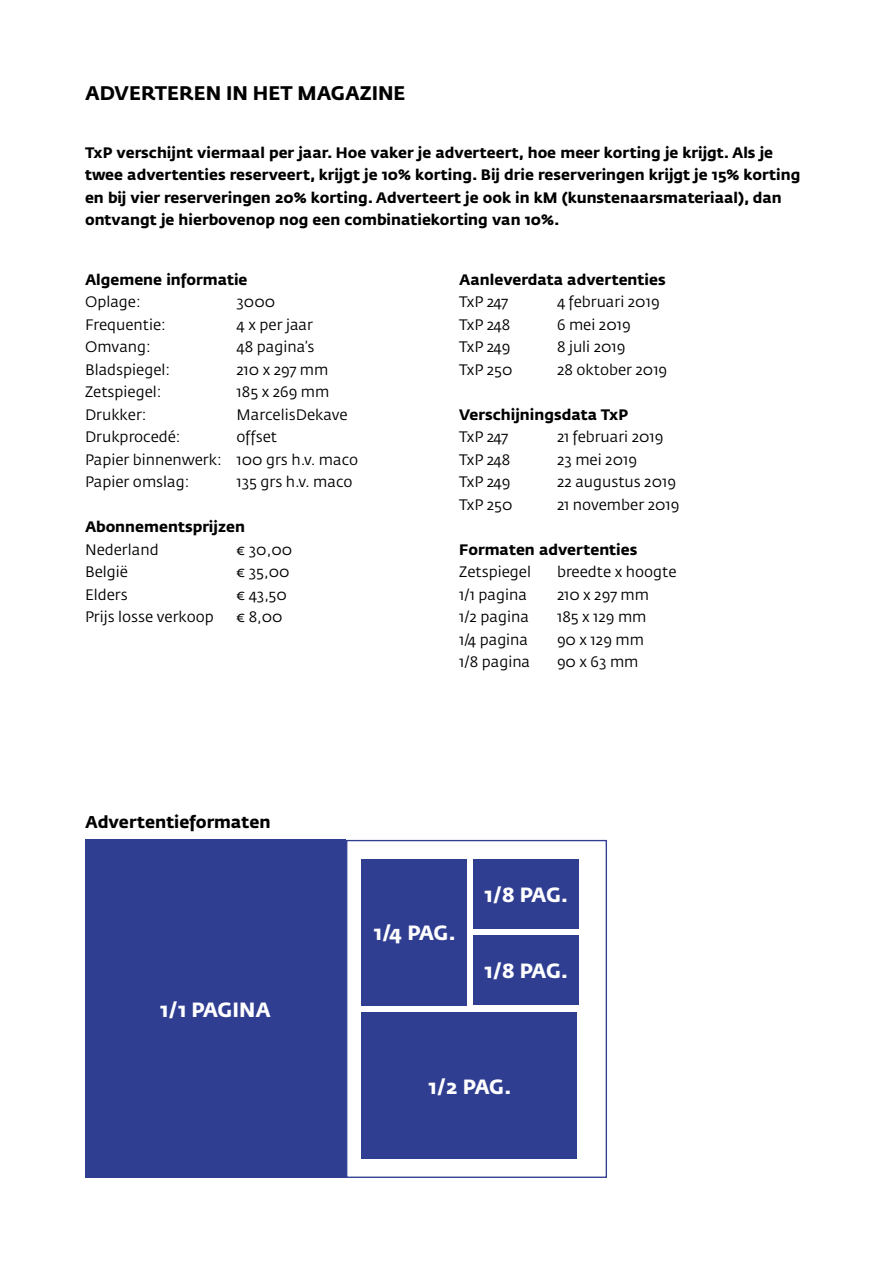
<style>
.page{position:relative;width:893px;height:1263px;background:#fff}
.page>*{position:absolute;margin:0;border:0;box-sizing:border-box;transform-origin:0 0}
.t1{font:700 20.4px "Fedra Sans Std";letter-spacing:-.03em;color:#fff}
.t2{font:700 19.5px "Fedra Sans Std";color:#000}
.t3{font:700 16.95px "Fedra Sans Std";color:#000}
.t4{font:15px/22.5px "Fedra Sans Std";color:#000}
.t5{font:700 15px/22.5px "Fedra Sans Std";color:#000}
</style>
<div class="page">
<div style="left:85px;top:840px;width:261px;height:338px;background:#303e92"></div>
<div style="left:346px;top:840px;width:261px;height:338px;background:#fff;border:1px solid #303e92"></div>
<div style="left:362px;top:859px;width:105px;height:146px;background:#303e92"></div>
<div style="left:473px;top:859px;width:106px;height:70px;background:#303e92"></div>
<div style="left:473px;top:935px;width:106px;height:70px;background:#303e92"></div>
<div style="left:362px;top:1013px;width:215px;height:146px;background:#303e92"></div>
<h2 class="t2" style="left:85px;top:81px;width:322px">ADVERTEREN IN HET MAGAZINE</h2>
<p class="t5" style="left:85px;top:141px;width:717px">TxP verschijnt viermaal per jaar. Hoe vaker je adverteert, hoe meer korting je krijgt. Als je twee advertenties reserveert, krijgt je 10% korting. Bij drie reserveringen krijgt je 15% korting en bij vier reserveringen 20% korting. Adverteert je ook in kM (kunstenaarsmateriaal), dan ontvangt je hierbovenop nog een combinatiekorting van 10%.</p>
<p class="t5" style="left:85px;top:268px;width:164px">Algemene informatie</p>
<p class="t4" style="left:85px;top:291px;width:57px">Oplage:</p>
<p class="t4" style="left:237px;top:291px;width:40px">3000</p>
<p class="t4" style="left:85px;top:313px;width:82px">Frequentie:</p>
<p class="t4" style="left:237px;top:313px;width:78px">4 x per jaar</p>
<p class="t4" style="left:85px;top:336px;width:67px">Omvang:</p>
<p class="t4" style="left:237px;top:336px;width:79px">48 pagina’s</p>
<p class="t4" style="left:85px;top:358px;width:87px">Bladspiegel:</p>
<p class="t4" style="left:237px;top:358px;width:93px">210 x 297 mm</p>
<p class="t4" style="left:85px;top:381px;width:78px">Zetspiegel:</p>
<p class="t4" style="left:237px;top:381px;width:94px">185 x 269 mm</p>
<p class="t4" style="left:85px;top:403px;width:63px">Drukker:</p>
<p class="t4" style="left:237px;top:403px;width:112px">MarcelisDekave</p>
<p class="t4" style="left:85px;top:426px;width:97px">Drukprocedé:</p>
<p class="t4" style="left:85px;top:426px;width:275px;text-indent:152px">offset<br>Papier binnenwerk: 100 grs h.v. maco<br>Papier omslag:</p>
<p class="t4" style="left:237px;top:471px;width:118px">135 grs h.v. maco</p>
<p class="t5" style="left:85px;top:516px;width:161px">Abonnementsprijzen</p>
<p class="t4" style="left:85px;top:538px;width:75px">Nederland</p>
<p class="t4" style="left:237px;top:538px;width:57px">€ 30,00</p>
<p class="t4" style="left:85px;top:561px;width:44px">België</p>
<p class="t4" style="left:237px;top:561px;width:55px">€ 35,00</p>
<p class="t4" style="left:85px;top:583px;width:44px">Elders</p>
<p class="t4" style="left:237px;top:583px;width:52px">€ 43,50</p>
<p class="t4" style="left:85px;top:606px;width:130px">Prijs losse verkoop</p>
<p class="t4" style="left:237px;top:606px;width:48px">€ 8,00</p>
<p class="t5" style="left:459px;top:268px;width:208px">Aanleverdata advertenties</p>
<p class="t4" style="left:459px;top:291px;width:50px">TxP 247</p>
<p class="t4" style="left:557px;top:291px;width:104px">4 februari 2019</p>
<p class="t4" style="left:459px;top:313px;width:53px">TxP 248</p>
<p class="t4" style="left:557px;top:313px;width:75px">6 mei 2019</p>
<p class="t4" style="left:459px;top:336px;width:53px">TxP 249</p>
<p class="t4" style="left:557px;top:336px;width:70px">8 juli 2019</p>
<p class="t4" style="left:459px;top:358px;width:55px">TxP 250</p>
<p class="t4" style="left:557px;top:358px;width:112px">28 oktober 2019</p>
<p class="t5" style="left:459px;top:403px;width:170px">Verschijningsdata TxP</p>
<p class="t4" style="left:459px;top:426px;width:50px">TxP 247</p>
<p class="t4" style="left:557px;top:426px;width:108px">21 februari 2019</p>
<p class="t4" style="left:459px;top:448px;width:53px">TxP 248</p>
<p class="t4" style="left:557px;top:448px;width:81px">23 mei 2019</p>
<p class="t4" style="left:459px;top:471px;width:53px">TxP 249</p>
<p class="t4" style="left:557px;top:471px;width:120px">22 augustus 2019</p>
<p class="t4" style="left:459px;top:493px;width:55px">TxP 250</p>
<p class="t4" style="left:557px;top:493px;width:124px">21 november 2019</p>
<p class="t5" style="left:459px;top:538px;width:180px">Formaten advertenties</p>
<p class="t4" style="left:459px;top:561px;width:73px">Zetspiegel</p>
<p class="t4" style="left:557px;top:561px;width:121px">breedte x hoogte</p>
<p class="t4" style="left:459px;top:583px;width:69px">1/1 pagina</p>
<p class="t4" style="left:557px;top:583px;width:93px">210 x 297 mm</p>
<p class="t4" style="left:459px;top:606px;width:71px">1/2 pagina</p>
<p class="t4" style="left:557px;top:606px;width:91px">185 x 129 mm</p>
<p class="t4" style="left:459px;top:628px;width:70px">1/4 pagina</p>
<p class="t4" style="left:557px;top:628px;width:88px">90 x 129 mm</p>
<p class="t4" style="left:459px;top:651px;width:72px">1/8 pagina</p>
<p class="t4" style="left:557px;top:651px;width:83px">90 x 63 mm</p>
<p class="t3" style="left:85px;top:811px;width:187px">Advertentieformaten</p>
<h1 class="t1" style="left:160px;top:997px;width:112px">1/1 PAGINA</h1>
<h1 class="t1" style="left:374px;top:920px;width:84px">1/4 PAG.</h1>
<h1 class="t1" style="left:484px;top:882px;width:85px">1/8 PAG.</h1>
<h1 class="t1" style="left:484px;top:958px;width:85px">1/8 PAG.</h1>
<h1 class="t1" style="left:428px;top:1074px;width:84px">1/2 PAG.</h1>
</div>
